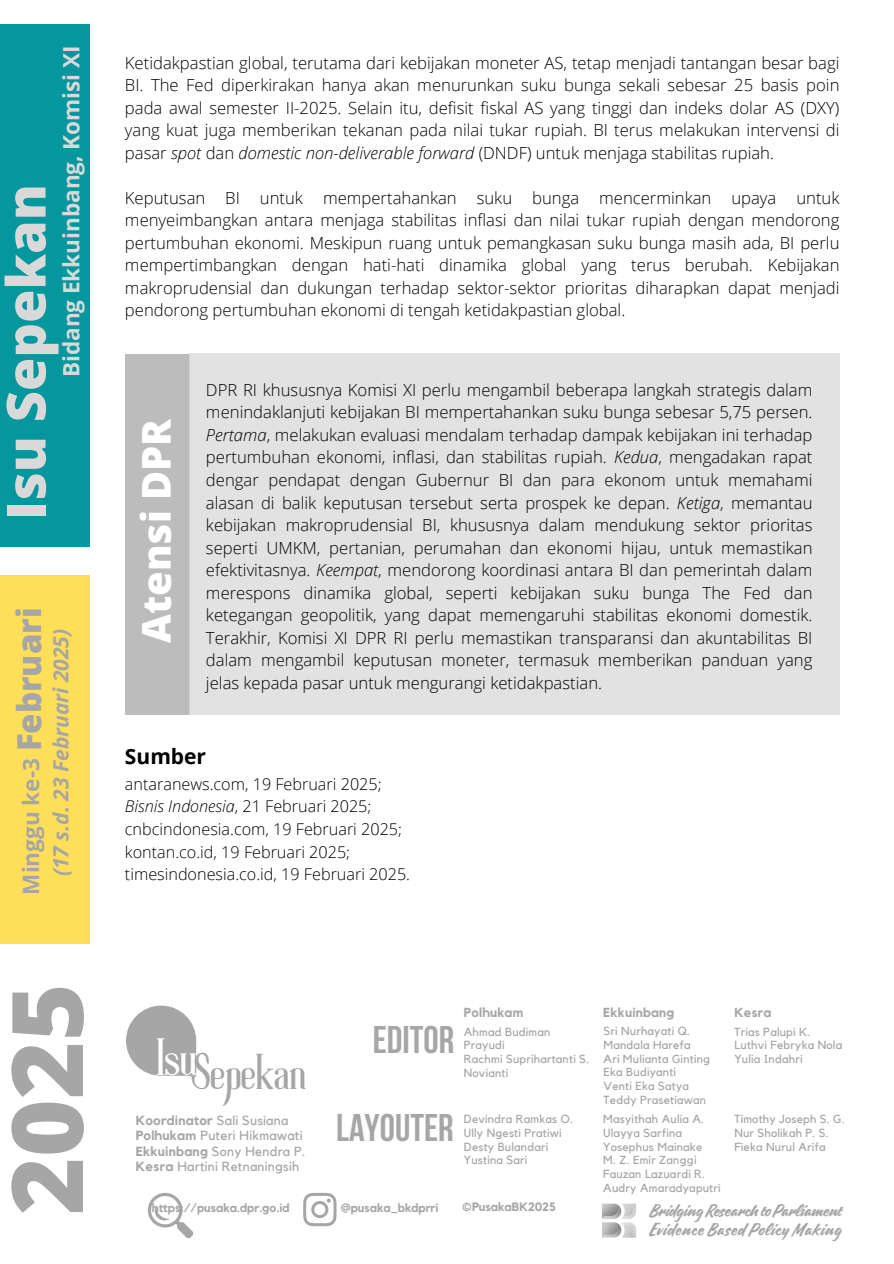
<style>
.page{position:relative;width:894px;height:1264px;background:#fff}
.page>*{position:absolute;margin:0;border:0;box-sizing:border-box;transform-origin:0 0}
.t1{font:800 98.85px "Open Sans";color:#a6a6a6}
.t2{font:800 54px "Open Sans";color:#d9d9d9}
.t3{font:47.55px "Roller Coaster";color:#fff}
.t4{font:45.3px "Roller Coaster";color:#a6a6a6}
.t5{font:800 39.75px "Open Sans";color:#fff}
.t6{font:700 38.4px "Bebas Neue";color:#a6a6a6}
.t7{font:800 33px "Open Sans";color:#a6a6a6}
.t8{font:700 22.5px "Open Sans";color:#d9d9d9}
.t9{font:700 22.5px "Open Sans";color:#a6a6a6}
.t10{font:italic 700 21px "Open Sans";color:#a6a6a6}
.t11{font:700 21px "Open Sans";color:#000}
.t12{font:16.8px "Quotes Script";letter-spacing:.045em;color:#a6a6a6}
.t13{font:300 16.65px/22.5px "Open Sans";color:#000;text-align:justify}
.t14{font:16.65px "Quotes Script";color:#a6a6a6}
.t15{font:300 16.2px "Open Sans";color:#000}
.t16{font:13.2px "Kollektif";letter-spacing:.02em;color:#a6a6a6}
.t17{font:700 13.2px "Kollektif";letter-spacing:.02em;color:#a6a6a6}
.t18{font:700 13.05px "Kollektif";letter-spacing:.02em;color:#a6a6a6}
.t19{font:700 12px "Kollektif";color:#a6a6a6}
.t20{font:11.7px "Kollektif";letter-spacing:.02em;color:#a6a6a6}
.s1{font-style:italic}
.s2{font-weight:400}
.s3{font-weight:700}
</style>
<div class="page">
<div style="left:125px;top:354px;width:64px;height:360px;background:#bcbcbc"></div>
<div style="left:189px;top:354px;width:650px;height:361px;background:#e2e2e2"></div>
<div style="left:0;top:25px;width:89px;height:522px;background:#04979d"></div>
<div style="left:0;top:575px;width:89px;height:368px;background:#ffde59"></div>
<svg style="left:126px;top:1005px;width:70px;height:70px"></svg>
<svg style="left:303px;top:1192px;width:33px;height:34px"></svg>
<svg style="left:148px;top:1192px;width:45px;height:46px"></svg>
<img style="left:601px;top:1203px;width:35px;height:35px">
<p class="t8" style="left:55px;top:377px;width:333px;rotate:-90deg">Bidang Ekkuinbang, Komisi XI</p>
<p class="t2" style="left:-12px;top:520px;width:337px;rotate:-90deg">Isu Sepekan</p>
<p class="t7" style="left:6px;top:751px;width:145px;rotate:-90deg">Februari</p>
<p class="t9" style="left:15px;top:894px;width:138px;rotate:-90deg">Minggu ke-3</p>
<p class="t10" style="left:46px;top:876px;width:250px;rotate:-90deg">(17 s.d. 23 Februari 2025)</p>
<p class="t1" style="left:-23px;top:1214px;width:233px;rotate:-90deg">2025</p>
<p class="t13" style="left:125px;top:51px;width:715px">Ketidakpastian global, terutama dari kebijakan moneter AS, tetap menjadi tantangan besar bagi BI. The Fed diperkirakan hanya akan menurunkan suku bunga sekali sebesar 25 basis poin pada awal semester II-2025. Selain itu, defisit fiskal AS yang tinggi dan indeks dolar AS (DXY) yang kuat juga memberikan tekanan pada nilai tukar rupiah. BI terus melakukan intervensi di pasar <span class="s1">spot</span> dan <span class="s1">domestic non-deliverable forward</span> (DNDF) untuk menjaga stabilitas rupiah.</p>
<p class="t13" style="left:125px;top:186px;width:715px">Keputusan BI untuk mempertahankan suku bunga mencerminkan upaya untuk menyeimbangkan antara menjaga stabilitas inflasi dan nilai tukar rupiah dengan mendorong pertumbuhan ekonomi. Meskipun ruang untuk pemangkasan suku bunga masih ada, BI perlu mempertimbangkan dengan hati-hati dinamika global yang terus berubah. Kebijakan makroprudensial dan dukungan terhadap sektor-sektor prioritas diharapkan dapat menjadi pendorong pertumbuhan ekonomi di tengah ketidakpastian global.</p>
<p class="t5" style="left:128px;top:643px;width:226px;rotate:-90deg">Atensi DPR</p>
<p class="t13" style="left:206px;top:378px;width:608px">DPR RI khususnya Komisi XI perlu mengambil beberapa langkah strategis dalam menindaklanjuti kebijakan BI mempertahankan suku bunga sebesar 5,75 persen.<br><span class="s1">Pertama</span>, melakukan evaluasi mendalam terhadap dampak kebijakan ini terhadap pertumbuhan ekonomi, inflasi, dan stabilitas rupiah. <span class="s1">Kedua</span>, mengadakan rapat dengar pendapat dengan Gubernur BI dan para ekonom untuk memahami alasan di balik keputusan tersebut serta prospek ke depan. <span class="s1">Ketiga</span>, memantau kebijakan makroprudensial BI, khususnya dalam mendukung sektor prioritas seperti UMKM, pertanian, perumahan dan ekonomi hijau, untuk memastikan efektivitasnya. <span class="s1">Keempat</span>, mendorong koordinasi antara BI dan pemerintah dalam merespons dinamika global, seperti kebijakan suku bunga The Fed dan ketegangan geopolitik, yang dapat memengaruhi stabilitas ekonomi domestik.<br>Terakhir, Komisi XI DPR RI perlu memastikan transparansi dan akuntabilitas BI dalam mengambil keputusan moneter, termasuk memberikan panduan yang jelas kepada pasar untuk mengurangi ketidakpastian.</p>
<p class="t11" style="left:125px;top:741px;width:83px">Sumber</p>
<p class="t15" style="left:125px;top:772px;width:258px">antaranews.com, 19 Februari 2025;</p>
<p class="t15" style="left:125px;top:795px;width:248px"><span class="s1">Bisnis Indonesia</span>, 21 Februari 2025;</p>
<p class="t15" style="left:125px;top:817px;width:278px">cnbcindonesia.com, 19 Februari 2025;</p>
<p class="t15" style="left:125px;top:840px;width:227px">kontan.co.id, 19 Februari 2025;</p>
<p class="t15" style="left:125px;top:862px;width:286px">timesindonesia.co.id, 19 Februari 2025.</p>
<h2 class="t3" style="left:157px;top:1039px;width:43px">Isu</h2>
<p class="t4" style="left:191px;top:1054px;width:117px">Sepekan</p>
<p class="t17" style="left:136px;top:1113px;width:154px">Koordinator <span class="s2">Sali Susiana</span></p>
<p class="t16" style="left:136px;top:1129px;width:168px"><span class="s3">Polhukam</span> Puteri Hikmawati</p>
<p class="t16" style="left:136px;top:1144px;width:171px"><span class="s3">Ekkuinbang</span> Sony Hendra P.</p>
<p class="t16" style="left:136px;top:1160px;width:165px"><span class="s3">Kesra</span> Hartini Retnaningsih</p>
<h6 class="t19" style="left:152px;top:1202px;width:139px">https://pusaka.dpr.go.id</h6>
<p class="t6" style="left:372px;top:1024px;width:83px">EDITOR</p>
<p class="t18" style="left:463px;top:1006px;width:61px">Polhukam</p>
<p class="t20" style="left:463px;top:1026px;width:88px">Ahmad Budiman</p>
<p class="t20" style="left:463px;top:1039px;width:42px">Prayudi</p>
<h5 class="t20" style="left:463px;top:1053px;width:127px">Rachmi Suprihartanti S.</h5>
<p class="t20" style="left:463px;top:1067px;width:46px">Novianti</p>
<p class="t18" style="left:603px;top:1006px;width:72px">Ekkuinbang</p>
<p class="t20" style="left:603px;top:1025px;width:88px">Sri Nurhayati Q.</p>
<p class="t20" style="left:603px;top:1039px;width:88px">Mandala Harefa</p>
<p class="t20" style="left:603px;top:1053px;width:108px">Ari Mulianta Ginting</p>
<p class="t20" style="left:603px;top:1066px;width:74px">Eka Budiyanti</p>
<p class="t20" style="left:603px;top:1080px;width:87px">Venti Eka Satya</p>
<h5 class="t20" style="left:603px;top:1094px;width:104px">Teddy Prasetiawan</h5>
<p class="t18" style="left:734px;top:1006px;width:39px">Kesra</p>
<p class="t20" style="left:734px;top:1026px;width:77px">Trias Palupi K.</p>
<p class="t20" style="left:734px;top:1039px;width:109px">Luthvi Febryka Nola</p>
<p class="t20" style="left:734px;top:1053px;width:70px">Yulia Indahri</p>
<p class="t6" style="left:336px;top:1112px;width:119px">LAYOUTER</p>
<p class="t20" style="left:463px;top:1113px;width:110px">Devindra Ramkas O.</p>
<p class="t20" style="left:463px;top:1127px;width:99px">Ully Ngesti Pratiwi</p>
<p class="t20" style="left:463px;top:1141px;width:86px">Desty Bulandari</p>
<p class="t20" style="left:463px;top:1154px;width:65px">Yustina Sari</p>
<h1 class="t20" style="left:603px;top:1113px;width:102px">Masyithah Aulia A.</h1>
<h3 class="t20" style="left:603px;top:1127px;width:80px">Ulayya Sarfina</h3>
<h3 class="t20" style="left:603px;top:1141px;width:100px">Yosephus Mainake</h3>
<p class="t20" style="left:603px;top:1154px;width:95px">M. Z. Emir Zanggi</p>
<p class="t20" style="left:603px;top:1168px;width:103px">Fauzan Lazuardi R.</p>
<p class="t20" style="left:603px;top:1182px;width:119px">Audry Amaradyaputri</p>
<h4 class="t20" style="left:734px;top:1113px;width:112px">Timothy Joseph S. G.</h4>
<p class="t20" style="left:734px;top:1127px;width:96px">Nur Sholikah P. S.</p>
<p class="t20" style="left:734px;top:1141px;width:93px">Fieka Nurul Arifa</p>
<p class="t19" style="left:340px;top:1202px;width:99px">@pusaka_bkdprri</p>
<p class="t19" style="left:461px;top:1201px;width:95px">©PusakaBK2025</p>
<p class="t14" style="left:649px;top:1198px;width:193px">Bridging Research to Parliament</p>
<p class="t12" style="left:649px;top:1217px;width:194px">Evidence Based Policy Making</p>
</div>
